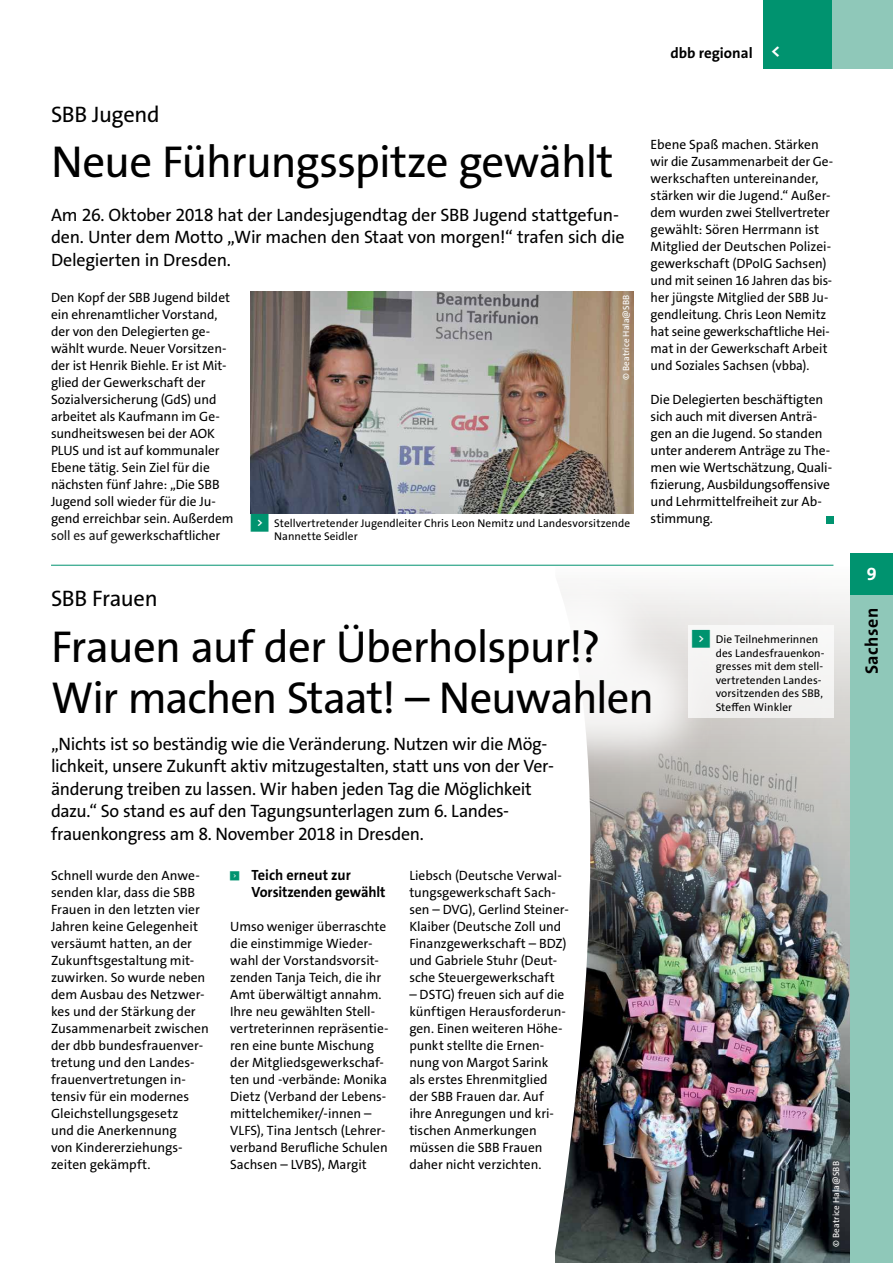
<style>
.page{position:relative;width:893px;height:1263px;background:#fff}
.page>*{position:absolute;margin:0;border:0;box-sizing:border-box;transform-origin:0 0}
.t1{font:45px/51px "The Sans Os F";letter-spacing:-.02em;color:#000}
.t2{font:22.5px "The Sans Os F";letter-spacing:-.015em;color:#000}
.t3{font:18px/22.5px "The Sans Os F";letter-spacing:-.015em;color:#000}
.t4{font:700 18px "The Sans Os F";letter-spacing:.025em;color:#000}
.t5{font:700 18px "The Sans Os F";color:#fff}
.t6{font:700 15px "The Sans Os F";color:#000}
.t7{font:700 14.85px/17px "The Sans Os F";letter-spacing:-.005em;color:#000;scale:.96 1}
.t8{font:13.5px/17px "The Sans Os F";letter-spacing:-.005em;color:#000}
.t9{font:11.25px/13.5px "The Sans Os F";letter-spacing:.005em;color:#000}
.t10{font:9px "The Sans Os F";letter-spacing:.015em;color:#fff}
.t11{font:5.85px "Top Numbers";color:#00936f}
.s1{font-family:"Top Numbers";color:#00936f}
</style>
<div class="page">
<div style="left:826px;top:516px;width:7px;height:7px;background:#00936f"></div>
<img style="left:251px;top:291px;width:383px;height:223px">
<img style="left:555px;top:592px;width:295px;height:671px">
<div style="left:0;top:521px;width:719px;height:261px;background:#fff"></div>
<hr style="left:51px;top:565px;width:782px;height:1px;background:#00936f">
<div style="left:688px;top:625px;width:145px;height:92px;background:#f5f4f3"></div>
<div style="left:850px;top:553px;width:43px;height:42px;background:#00936f"></div>
<div style="left:850px;top:595px;width:43px;height:668px;background:#8fc8b9"></div>
<div style="left:763px;top:0;width:130px;height:68px;background:#8fc8b9"></div>
<div style="left:763px;top:0;width:68px;height:68px;background:#00936f"></div>
<h2 class="t2" style="left:51px;top:99px;width:110px">SBB Jugend</h2>
<h1 class="t1" style="left:51px;top:136px;width:564px">Neue Führungsspitze gewählt</h1>
<h3 class="t3" style="left:51px;top:203px;width:575px">Am 26. Oktober 2018 hat der Landesjugendtag der SBB Jugend stattgefun&shy;den. Unter dem Motto „Wir machen den Staat von morgen!“ trafen sich die<br>Delegierten in Dresden.</h3>
<p class="t8" style="left:51px;top:289px;width:184px">Den Kopf der SBB Jugend bildet ein ehrenamtlicher Vorstand, der von den Delegierten ge&shy;wählt wurde. Neuer Vorsitzen&shy;der ist Henrik Biehle. Er ist Mit&shy;glied der Gewerkschaft der<br>Sozialversicherung (GdS) und arbeitet als Kaufmann im Ge&shy;sundheitswesen bei der AOK<br>PLUS und ist auf kommunaler<br>Ebene tätig. Sein Ziel für die nächsten fünf Jahre: „Die SBB<br>Jugend soll wieder für die Ju&shy;gend erreichbar sein. Außerdem soll es auf gewerkschaftlicher</p>
<p class="t10" style="left:620px;top:380px;width:87px;rotate:-90deg">© Beatrice Hala@SBB</p>
<p class="t9" style="left:274px;top:516px;width:357px;text-indent:-23px"><span class="s1">&lt;</span> Stellvertretender Jugendleiter Chris Leon Nemitz und Landesvorsitzende<br>Nannette Seidler</p>
<p class="t6" style="left:670px;top:44px;width:84px">dbb regional</p>
<h3 class="t5" style="left:771px;top:39px;width:11px">&lt;</h3>
<p class="t8" style="left:651px;top:136px;width:184px">Ebene Spaß machen. Stärken wir die Zusammenarbeit der Ge&shy;werkschaften untereinander, stärken wir die Jugend.“ Außer&shy;dem wurden zwei Stellvertreter gewählt: Sören Herrmann ist<br>Mitglied der Deutschen Polizei&shy;gewerkschaft (DPolG Sachsen) und mit seinen 16 Jahren das bis&shy;her jüngste Mitglied der SBB Ju&shy;gendleitung. Chris Leon Nemitz hat seine gewerkschaftliche Hei&shy;mat in der Gewerkschaft Arbeit und Soziales Sachsen (vbba).</p>
<p class="t8" style="left:651px;top:391px;width:183px">Die Delegierten beschäftigten sich auch mit diversen Anträ&shy;gen an die Jugend. So standen unter anderem Anträge zu The&shy;men wie Wertschätzung, Quali&shy;fizierung, Ausbildungsoffensive und Lehrmittelfreiheit zur Ab&shy;stimmung.</p>
<h2 class="t2" style="left:51px;top:584px;width:108px">SBB Frauen</h2>
<h1 class="t1" style="left:51px;top:621px;width:605px">Frauen auf der Überholspur!?<br>Wir machen Staat! – Neuwahlen</h1>
<p class="t3" style="left:51px;top:733px;width:503px">„Nichts ist so beständig wie die Veränderung. Nutzen wir die Mög&shy;lichkeit, unsere Zukunft aktiv mitzugestalten, statt uns von der Ver&shy;änderung treiben zu lassen. Wir haben jeden Tag die Möglichkeit dazu.“ So stand es auf den Tagungsunterlagen zum 6. Landes&shy;frauenkongress am 8. November 2018 in Dresden.</p>
<p class="t8" style="left:51px;top:867px;width:159px">Schnell wurde den Anwe&shy;senden klar, dass die SBB<br>Frauen in den letzten vier<br>Jahren keine Gelegenheit versäumt hatten, an der<br>Zukunftsgestaltung mit&shy;zuwirken. So wurde neben dem Ausbau des Netzwer&shy;kes und der Stärkung der<br>Zusammenarbeit zwischen der dbb bundesfrauenver&shy;tretung und den Landes&shy;frauenvertretungen in&shy;tensiv für ein modernes<br>Gleichstellungsgesetz<br>und die Anerkennung<br>von Kindererziehungs&shy;zeiten gekämpft.</p>
<p class="t11" style="left:230px;top:871px;width:11px">&lt;</p>
<p class="t7" style="left:251px;top:867px;width:141px">Teich erneut zur<br>Vorsitzenden gewählt</p>
<p class="t8" style="left:409px;top:867px;width:161px">Liebsch (Deutsche Verwal&shy;tungsgewerkschaft Sach&shy;sen – DVG), Gerlind Steiner-<br>Klaiber (Deutsche Zoll und<br>Finanzgewerkschaft – BDZ) und Gabriele Stuhr (Deut&shy;sche Steuergewerkschaft</p>
<p class="t8" style="left:409px;top:986px;width:158px">– DSTG) freuen sich auf die künftigen Herausforderun&shy;gen. Einen weiteren Höhe&shy;punkt stellte die Ernen&shy;nung von Margot Sarink als erstes Ehrenmitglied der SBB Frauen dar. Auf ihre Anregungen und kri&shy;tischen Anmerkungen müssen die SBB Frauen daher nicht verzichten.</p>
<p class="t8" style="left:230px;top:918px;width:160px">Umso weniger überraschte die einstimmige Wieder&shy;wahl der Vorstandsvorsit&shy;zenden Tanja Teich, die ihr<br>Amt überwältigt annahm.<br>Ihre neu gewählten Stell&shy;vertreterinnen repräsentie&shy;ren eine bunte Mischung der Mitgliedsgewerkschaf&shy;ten und -verbände: Monika<br>Dietz (Verband der Lebens&shy;mittelchemiker/-innen –<br>VLFS), Tina Jentsch (Lehrer&shy;verband Berufliche Schulen<br>Sachsen – LVBS), Margit</p>
<p class="t9" style="left:716px;top:633px;width:110px;text-indent:-23px"><span class="s1">&lt;</span> Die Teilnehmerinnen des Landesfrauenkon&shy;gresses mit dem stell&shy;vertretenden Landes&shy;vorsitzenden des SBB,<br>Steffen Winkler</p>
<p class="t10" style="left:830px;top:1246px;width:87px;rotate:-90deg">© Beatrice Hala@SBB</p>
<h3 class="t5" style="left:867px;top:562px;width:11px">9</h3>
<h3 class="t4" style="left:860px;top:674px;width:67px;rotate:-90deg">Sachsen</h3>
</div>
